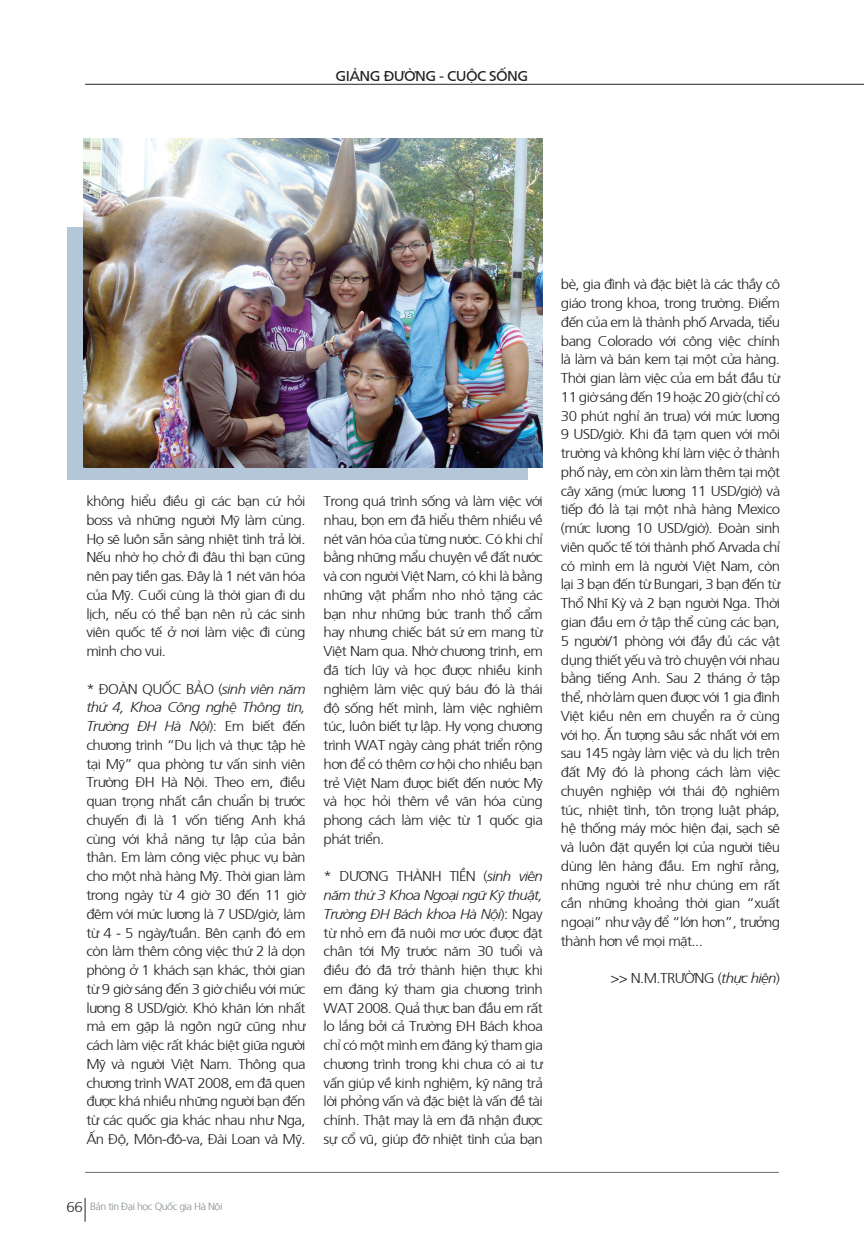
<style>
.page{position:relative;width:864px;height:1242px;background:#fff}
.page>*{position:absolute;margin:0;border:0;box-sizing:border-box;transform-origin:0 0}
.t1{font:300 14.25px/18.8px "Frutiger";letter-spacing:-.04em;color:#231f20;text-align:justify;scale:1.05 1}
.t2{font:14.25px "Frutiger";letter-spacing:-.04em;color:#231f20;scale:1.05 1}
.t3{font:300 10.5px "Frutiger";letter-spacing:-.04em;color:#838c91}
.s1{font-style:italic}
.s2{font-size:14.25px;color:#231f20}
</style>
<div class="page">
<div style="left:67px;top:227px;width:460px;height:253px;background:#b4c7d8"></div>
<img style="left:84px;top:139px;width:458px;height:329px">
<hr style="left:85px;top:84px;width:778px;height:1px;background:#262324">
<hr style="left:85px;top:1172px;width:693px;height:1px;background:#6c6d70">
<svg style="left:85px;top:1198px;width:1px;height:23px"></svg>
<p class="t2" style="left:335px;top:67px;width:185px">GIẢNG ĐƯỜNG - CUỘC SỐNG</p>
<p class="t1" style="left:86px;top:491px;width:210px">không hiểu điều gì các bạn cứ hỏi boss và những người Mỹ làm cùng.<br>Họ sẽ luôn sẵn sàng nhiệt tình trả lời.<br>Nếu nhờ họ chở đi đâu thì bạn cũng nên pay tiền gas. Đây là 1 nét văn hóa của Mỹ. C uối cùng là thời gian đi du lịch, nếu có thể bạn nên rủ các sinh viên quốc tế ở nơi làm việc đi cùng mình cho vui.</p>
<p class="t1" style="left:86px;top:678px;width:210px">* Đoàn Qu ốc Bảo (<span class="s1">sinh viên năm thứ 4, Khoa Công nghệ Thông tin, Trường ĐH Hà Nội</span>): Em biết đến chương trình “Du lịch và thực tập hè tại Mỹ” qua phòng tư vấn sinh viên Trường ĐH Hà Nội. Theo em, điều quan trọng nhất cần chuẩn bị trước chuyến đi là 1 vốn tiếng Anh khá cùng với khả năng tự lập của bản thân. Em làm công việc phục vụ bàn cho một nhà hàng Mỹ. Thời gian làm trong ngày từ 4 giờ 30 đến 11 giờ đêm với mức lương là 7 USD/giờ, làm từ 4 - 5 ngày/tuần. Bên cạnh đó em còn làm thêm công việc thứ 2 là dọn phòng ở 1 khách sạn khác, thời gian từ 9 giờ sáng đến 3 giờ chiều với mức lương 8 USD/giờ. Khó khăn lớn nhất mà em gặp là ngôn ngữ cũng như cách làm việc rất khác biệt giữa người Mỹ và người Việt Nam. Thông qua chương trình WAT 2008, em đã quen được khá nhiều những người bạn đến từ các quốc gia khác nhau như Nga, Ấn Độ, Môn-đô-va, Đài Loan và Mỹ.</p>
<p class="t1" style="left:323px;top:491px;width:210px">Trong quá trình sống và làm việc với nhau, bọn em đã hiểu thêm nhiều về nét văn hóa của từng nước. Có khi chỉ bằng những mẩu chuyện về đất nước và con người Việt Nam, có khi là bằng những vật phẩm nho nhỏ tặng các bạn như những bức tranh thổ cẩm hay nhưng chiếc bát sứ em mang từ Việt Nam qua. Nhờ chương trình, em đã tích lũy và học được nhiều kinh nghiệm làm việc quý báu đó là thái độ sống hết mình, làm việc nghiêm túc, luôn biết tự lập. Hy vọng chương trình WAT ngày càng phát triển rộng hơn để có thêm cơ hội cho nhiều bạn trẻ Việt Nam được biết đến nước Mỹ và học hỏi thêm về văn hóa cùng phong cách làm việc từ 1 quốc gia phát triển.</p>
<p class="t1" style="left:323px;top:866px;width:210px">* Dương Thành Ti ền (<span class="s1">sinh viên năm thứ 3 Khoa Ngoại ngữ Kỹ thuật, Trường ĐH Bách khoa Hà Nội</span>): Ngay từ nhỏ em đã nuôi mơ ước được đặt chân tới Mỹ trước năm 30 tuổi và điều đó đã trở thành hiện thực khi em đăng ký tham gia chương trình WAT 2008. Quả thực ban đầu em rất lo lắng bởi cả Trường ĐH Bách khoa chỉ có một mình em đăng ký tham gia chương trình trong khi chưa có ai tư vấn giúp về kinh nghiệm, kỹ năng trả lời phỏng vấn và đặc biệt là vấn đề tài chính. Thật may là em đã nhận được sự cổ vũ, giúp đỡ nhiệt tình của bạn</p>
<p class="t1" style="left:560px;top:274px;width:210px">bè, gia đình và đặc biệt là các thầy cô giáo trong khoa, trong trường. Điểm đến của em là thành phố Arvada, tiểu bang Colorado với công việc chính là làm và bán kem tại một cửa hàng.<br>Thời gian làm việc của em bắt đầu từ 11 giờ sáng đến 19 hoặc 20 giờ (chỉ có 30 phút nghỉ ăn trưa) với mức lương 9 USD/giờ. Khi đã tạm quen với môi trường và không khí làm việc ở thành phố này, em còn xin làm thêm tại một cây xăng (mức lương 11 USD/giờ) và tiếp đó là tại một nhà hàng Mexico (mức lương 10 USD/giờ). Đoàn sinh viên quốc tế tới thành phố Arvada chỉ có mình em là người Việt Nam, còn lại 3 bạn đến từ Bungari, 3 bạn đến từ Thổ Nhĩ Kỳ và 2 bạn người Nga. Thời gian đầu em ở tập thể cùng các bạn, 5 người/1 phòng với đầy đủ các vật dụng thiết yếu và trò chuyện với nhau bằng tiếng Anh. Sau 2 tháng ở tập thể, nhờ làm quen được với 1 gia đình Việt kiều nên em chuyển ra ở cùng với họ. Ấn tượng sâu sắc nhất với em sau 145 ngày làm việc và du lịch trên đất Mỹ đó là phong cách làm việc chuyên nghiệp với thái độ nghiêm túc, nhiệt tình, tôn trọng luật pháp, hệ thống máy móc hiện đại, sạch sẽ và luôn đặt quyền lợi của người tiêu dùng lên hàng đầu. Em nghĩ rằng, những người trẻ như chúng em rất cần những khoảng thời gian “xuất ngoại” như vậy để “lớn hơn”, trưởng thành hơn về mọi mặt...</p>
<p class="t1" style="left:610px;top:968px;width:163px">&gt;&gt; N.M.Trường (<span class="s1">thực hiện</span>)</p>
<p class="t3" style="left:67px;top:1198px;width:157px"><span class="s2">66</span> Bản tin Đại học Quốc gia Hà Nội</p>
</div>
